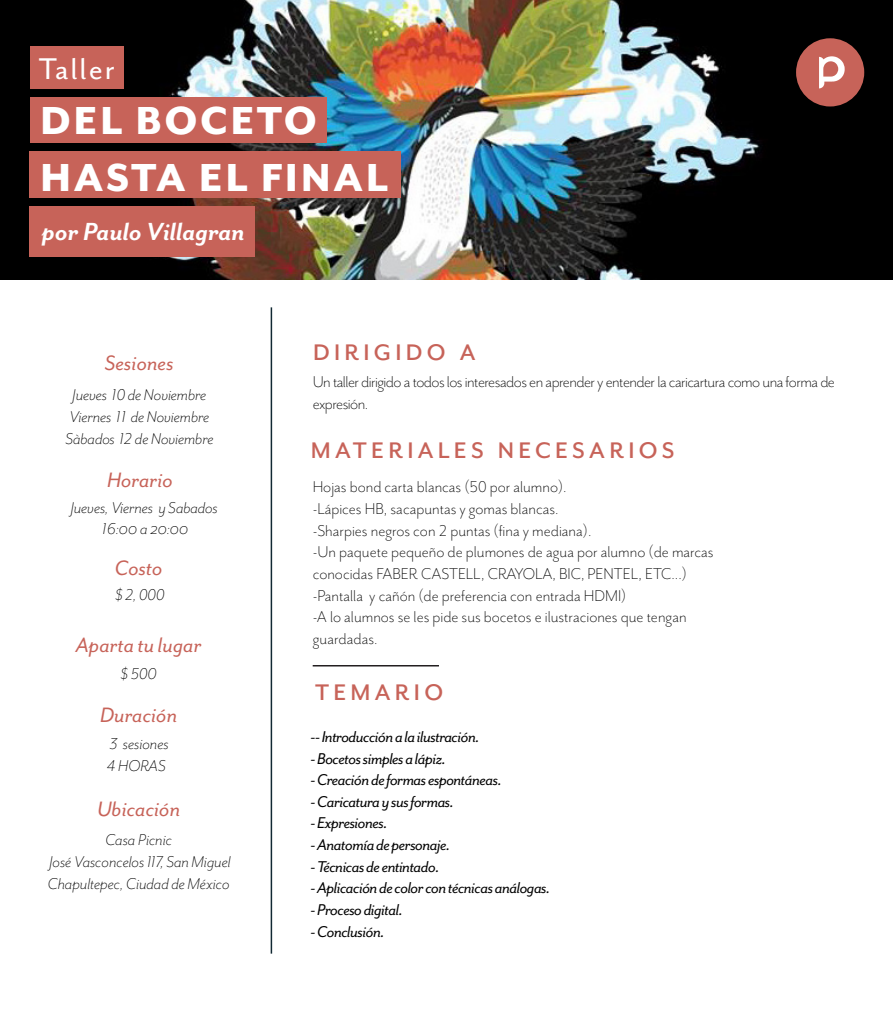
<style>
.page{position:relative;width:893px;height:1021px;background:#fff}
.page>*{position:absolute;margin:0;border:0;box-sizing:border-box;transform-origin:0 0}
.t1{font:800 45px/57px "Mr Eaves San OT";letter-spacing:.06em;color:#fff}
.t2{font:36px "Mr Eaves San OT";letter-spacing:.1em;color:#c76359}
.t3{font:34.5px "Mr Eaves San OT";letter-spacing:.05em;color:#fff}
.t4{font:italic 700 28.5px "Mr Eaves San OT";color:#fff}
.t5{font:italic 24px "Mr Eaves San OT";color:#c76359}
.t6{font:300 18px "Mr Eaves San OT";color:#000}
.t7{font:italic 18px "Mr Eaves San OT";letter-spacing:-.03em;color:#000}
.t8{font:italic 300 18px/21.6px "Mr Eaves San OT";color:#000;text-align:center}
.t9{font:300 18px/21.6px "Mr Eaves San OT";letter-spacing:-.03em;color:#000}
</style>
<div class="page">
<img style="left:0;top:0;width:893px;height:280px">
<div style="left:30px;top:98px;width:296px;height:45px;background:#c76359"></div>
<div style="left:29px;top:151px;width:372px;height:47px;background:#c76359"></div>
<svg style="left:796px;top:38px;width:68px;height:68px"></svg>
<div style="left:30px;top:47px;width:93px;height:42px;background:#c76359"></div>
<div style="left:30px;top:206px;width:225px;height:50px;background:#c76359"></div>
<hr style="left:271px;top:307px;width:1px;height:646px;background:#122933">
<hr style="left:313px;top:665px;width:126px;height:1px;background:#231f20">
<h3 class="t3" style="left:39px;top:50px;width:77px">Taller</h3>
<h1 class="t1" style="left:40px;top:93px;width:349px">DEL BOCETO<br>HASTA EL FINAL</h1>
<h3 class="t4" style="left:42px;top:216px;width:204px">por Paulo Villagran</h3>
<h3 class="t5" style="left:105px;top:350px;width:70px">Sesiones</h3>
<p class="t8" style="left:65px;top:384px;width:150px">Jueves 10 de Noviembre<br>Viernes 11 de Noviembre<br>Sàbados 12 de Noviembre</p>
<h3 class="t5" style="left:107px;top:467px;width:67px">Horario</h3>
<p class="t8" style="left:71px;top:497px;width:149px">Jueves, Viernes y Sabados<br>16:00 a 20:00</p>
<h3 class="t5" style="left:115px;top:555px;width:49px">Costo</h3>
<p class="t8" style="left:115px;top:584px;width:51px">$ 2, 000</p>
<h3 class="t5" style="left:76px;top:631px;width:127px">Aparta tu lugar</h3>
<p class="t8" style="left:120px;top:663px;width:38px">$ 500</p>
<h3 class="t5" style="left:100px;top:701px;width:79px">Duración</h3>
<p class="t8" style="left:107px;top:733px;width:63px;text-align:left">3 sesiones<br>4 HORAS</p>
<h3 class="t5" style="left:97px;top:795px;width:85px">Ubicación</h3>
<p class="t8" style="left:48px;top:829px;width:184px">Casa Picnic<br>José Vasconcelos 117, San Miguel<br>Chapultepec, Ciudad de México</p>
<p class="t2" style="left:313px;top:329px;width:165px">dirigido a</p>
<p class="t9" style="left:313px;top:371px;width:524px">Un taller dirigido a todos los interesados en aprender y entender la caricartura como una forma de expresión.</p>
<p class="t2" style="left:311px;top:427px;width:366px">materiales necesarios</p>
<p class="t6" style="left:313px;top:477px;width:255px">Hojas bond carta blancas (50 por alumno).</p>
<p class="t6" style="left:313px;top:499px;width:247px">-Lápices HB, sacapuntas y gomas blancas.</p>
<p class="t6" style="left:313px;top:520px;width:280px">-Sharpies negros con 2 puntas (fina y mediana).</p>
<p class="t6" style="left:313px;top:542px;width:402px">-Un paquete pequeño de plumones de agua por alumno (de marcas</p>
<p class="t6" style="left:313px;top:563px;width:376px">conocidas FABER CASTELL, CRAYOLA, BIC, PENTEL, ETC...)</p>
<p class="t6" style="left:313px;top:585px;width:315px">-Pantalla y cañón (de preferencia con entrada HDMI)</p>
<p class="t6" style="left:313px;top:607px;width:375px">-A lo alumnos se les pide sus bocetos e ilustraciones que tengan</p>
<p class="t6" style="left:313px;top:628px;width:66px">guardadas.</p>
<p class="t2" style="left:315px;top:669px;width:130px">temario</p>
<p class="t7" style="left:311px;top:727px;width:170px">-- Introducción a la ilustración.</p>
<p class="t7" style="left:311px;top:748px;width:137px">- Bocetos simples a lápiz.</p>
<p class="t7" style="left:311px;top:770px;width:193px">- Creación de formas espontáneas.</p>
<p class="t7" style="left:311px;top:791px;width:145px">- Caricatura y sus formas.</p>
<p class="t7" style="left:311px;top:813px;width:79px">- Expresiones.</p>
<p class="t7" style="left:311px;top:835px;width:141px">- Anatomía de personaje.</p>
<p class="t7" style="left:311px;top:856px;width:130px">- Técnicas de entintado.</p>
<p class="t7" style="left:311px;top:878px;width:241px">- Aplicación de color con técnicas análogas.</p>
<p class="t7" style="left:311px;top:899px;width:94px">- Proceso digital.</p>
<p class="t7" style="left:311px;top:921px;width:75px">- Conclusión.</p>
</div>
